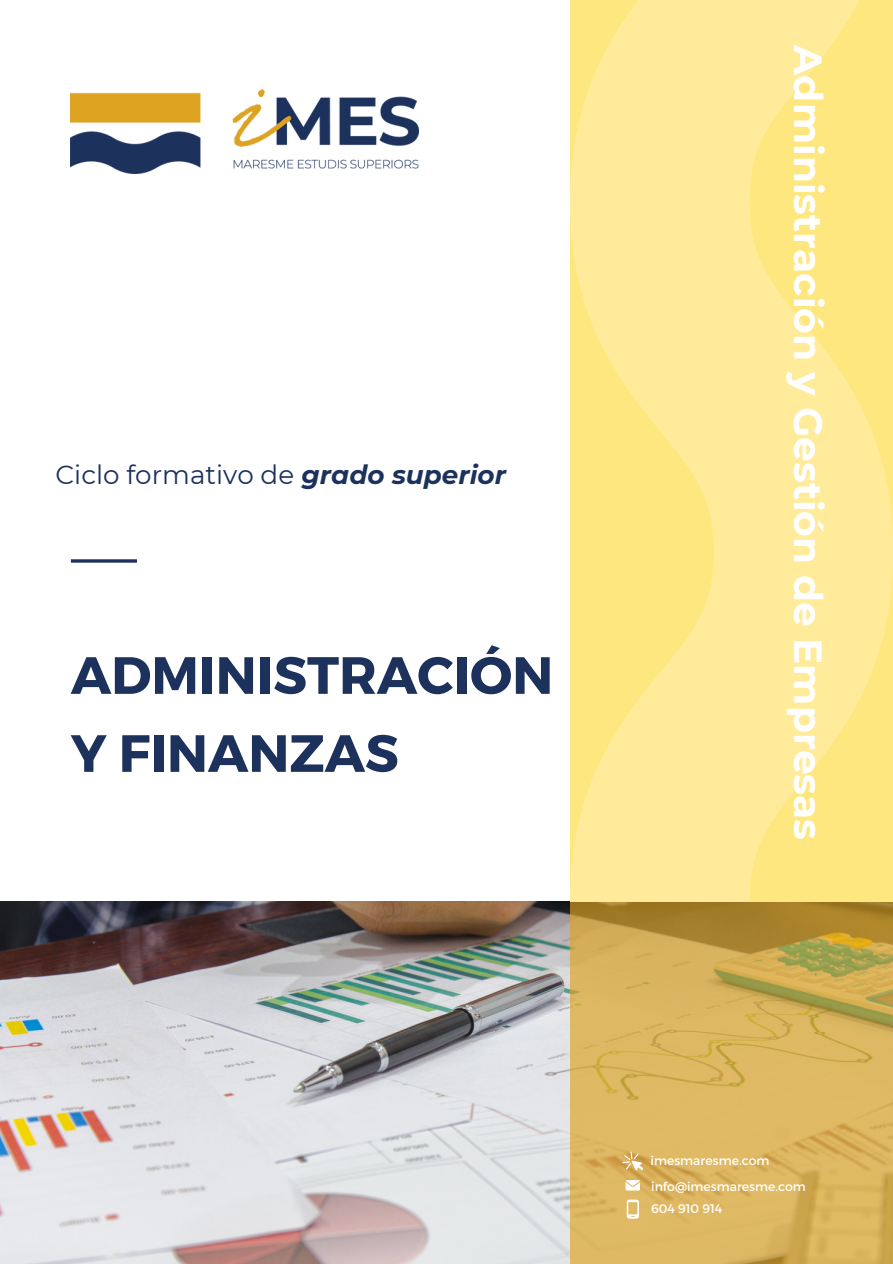
<style>
.page{position:relative;width:893px;height:1264px;background:#fff}
.page>*{position:absolute;margin:0;border:0;box-sizing:border-box;transform-origin:0 0}
.t1{font:700 52.35px/78px "Montserrat";color:#1c315c}
.t2{font:700 39.15px "Montserrat";color:#fff}
.t3{font:26.25px "Montserrat";color:#1c315c}
.t4{font:12.45px "Montserrat";color:#fff}
.s1{font-weight:700;font-style:italic}
</style>
<div class="page">
<img style="left:71px;top:89px;width:347px;height:85px">
<img style="left:0;top:901px;width:892px;height:362px">
<svg style="left:570px;top:0;width:322px;height:901px;background:#ffe990"></svg>
<svg style="left:569px;top:902px;width:323px;height:361px;background:#d3ae59"></svg>
<hr style="left:71px;top:559px;width:66px;height:3px;background:#1c315c">
<svg style="left:622px;top:1151px;width:21px;height:19px"></svg>
<svg style="left:625px;top:1180px;width:14px;height:10px"></svg>
<svg style="left:626px;top:1199px;width:12px;height:19px"></svg>
<p class="t3" style="left:55px;top:459px;width:452px">Ciclo formativo de <span class="s1">grado superior</span></p>
<p class="t1" style="left:71px;top:633px;width:484px">ADMINISTRACIÓN<br>Y FINANZAS</p>
<h4 class="t2" style="left:832px;top:45px;width:796px;rotate:90deg">Administración y Gestión de Empresas</h4>
<p class="t4" style="left:650px;top:1152px;width:120px">imesmaresme.com</p>
<h3 class="t4" style="left:651px;top:1177px;width:156px">info@imesmaresme.com</h3>
<h1 class="t4" style="left:651px;top:1200px;width:73px">604 910 914</h1>
</div>
